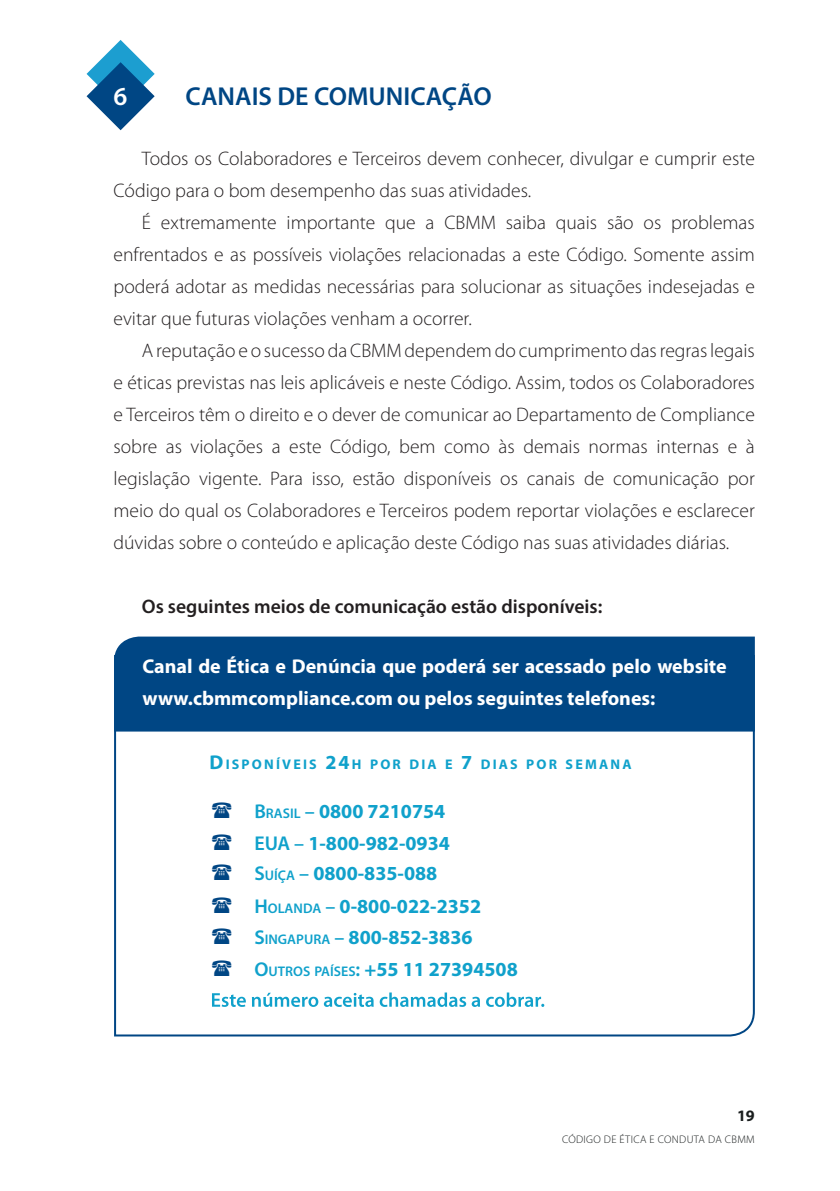
<style>
.page{position:relative;width:840px;height:1191px;background:#fff}
.page>*{position:absolute;margin:0;border:0;box-sizing:border-box;transform-origin:0 0}
.t1{font:600 26px "Myriad Pro";color:#004684}
.t2{font:600 26px "Myriad Pro";color:#fff}
.t3{font:700 20px/30.2px "Myriad Pro";color:#10a1cb}
.t4{font:700 20px/32px "Myriad Pro";color:#fff}
.t5{font:300 19.6px/32px "Myriad Pro";color:#231f20;text-align:justify}
.t6{font:600 19.6px "Myriad Pro";color:#231f20}
.t7{font:700 16px "Myriad Pro";color:#1a1e1e}
.t8{font:700 14px "Myriad Pro";letter-spacing:.155em;color:#10a1cb}
.t9{font:300 11px "Myriad Pro";letter-spacing:.03em;color:#1a1e1e}
.s1{font-size:20px}
.s2{font-weight:600}
.s3{font-weight:600;font-size:14px}
</style>
<div class="page">
<svg style="left:86px;top:40px;width:68px;height:90px"></svg>
<svg style="left:114px;top:732px;width:641px;height:305px"></svg>
<div style="left:114px;top:636px;width:641px;height:96px;background:#004684"></div>
<svg style="left:212px;top:993px;width:34px;height:14px"></svg>
<svg style="left:252px;top:992px;width:121px;height:15px"></svg>
<svg style="left:379px;top:992px;width:101px;height:15px"></svg>
<svg style="left:486px;top:992px;width:58px;height:15px"></svg>
<svg style="left:212px;top:802px;width:42px;height:17px"></svg>
<svg style="left:212px;top:897px;width:42px;height:16px"></svg>
<svg style="left:212px;top:960px;width:42px;height:16px"></svg>
<svg style="left:212px;top:834px;width:42px;height:16px"></svg>
<svg style="left:212px;top:864px;width:42px;height:17px"></svg>
<svg style="left:212px;top:928px;width:42px;height:17px"></svg>
<h1 class="t2" style="left:113px;top:86px;width:15px">6</h1>
<h1 class="t1" style="left:185px;top:86px;width:307px">CANAIS DE COMUNICAÇÃO</h1>
<p class="t5" style="left:113px;top:143px;width:642px;text-indent:28px">Todos os Colaboradores e Terceiros devem conhecer, divulgar e cumprir este<br>Código para o bom desempenho das suas atividades.</p>
<p class="t5" style="left:113px;top:208px;width:642px;text-indent:28px">É extremamente importante que a CBMM saiba quais são os problemas enfrentados e as possíveis violações relacionadas a este Código. Somente assim poderá adotar as medidas necessárias para solucionar as situações indesejadas e evitar que futuras violações venham a ocorrer.</p>
<p class="t5" style="left:113px;top:336px;width:642px;text-indent:28px">A reputação e o sucesso da CBMM dependem do cumprimento das regras legais e éticas previstas nas leis aplicáveis e neste Código. Assim, todos os Colaboradores e Terceiros têm o direito e o dever de comunicar ao Departamento de Compliance sobre as violações a este Código, bem como às demais normas internas e à legislação vigente. Para isso, estão disponíveis os canais de comunicação por meio do qual os Colaboradores e Terceiros podem reportar violações e esclarecer dúvidas sobre o conteúdo e aplicação deste Código nas suas atividades diárias.</p>
<p class="t6" style="left:142px;top:599px;width:462px">Os seguintes meios de comunicação estão disponíveis:</p>
<p class="t4" style="left:142px;top:652px;width:585px">Canal de Ética e Denúncia que poderá ser acessado pelo website www.cbmmcompliance.com ou pelos seguintes telefones:</p>
<p class="t8" style="left:209px;top:756px;width:423px"><span class="s1">D</span>ISPONÍVEIS <span class="s1">24</span>H POR DIA E <span class="s1">7</span> DIAS POR SEMANA</p>
<p class="t3" style="left:254px;top:798px;width:192px"><span class="s2">B</span><span class="s3">RASIL</span> <span class="s2">–</span> 0800 7210754</p>
<p class="t3" style="left:254px;top:829px;width:197px"><span class="s2">EUA –</span> 1-800-982-0934<br><span class="s2">S</span><span class="s3">UÍÇA</span> <span class="s2">–</span> 0800-835-088</p>
<p class="t3" style="left:254px;top:892px;width:228px"><span class="s2">H</span><span class="s3">OLANDA</span> <span class="s2">–</span> 0-800-022-2352</p>
<p class="t3" style="left:254px;top:924px;width:220px"><span class="s2">S</span><span class="s3">INGAPURA</span> <span class="s2">–</span> 800-852-3836</p>
<p class="t3" style="left:254px;top:955px;width:265px"><span class="s2">O</span><span class="s3">UTROS PAÍSES</span><span class="s2">:</span> +55 11 27394508</p>
<p class="t7" style="left:736px;top:1109px;width:19px">19</p>
<p class="t9" style="left:561px;top:1134px;width:194px">CÓDIGO DE ÉTICA E CONDUTA DA CBMM</p>
</div>
